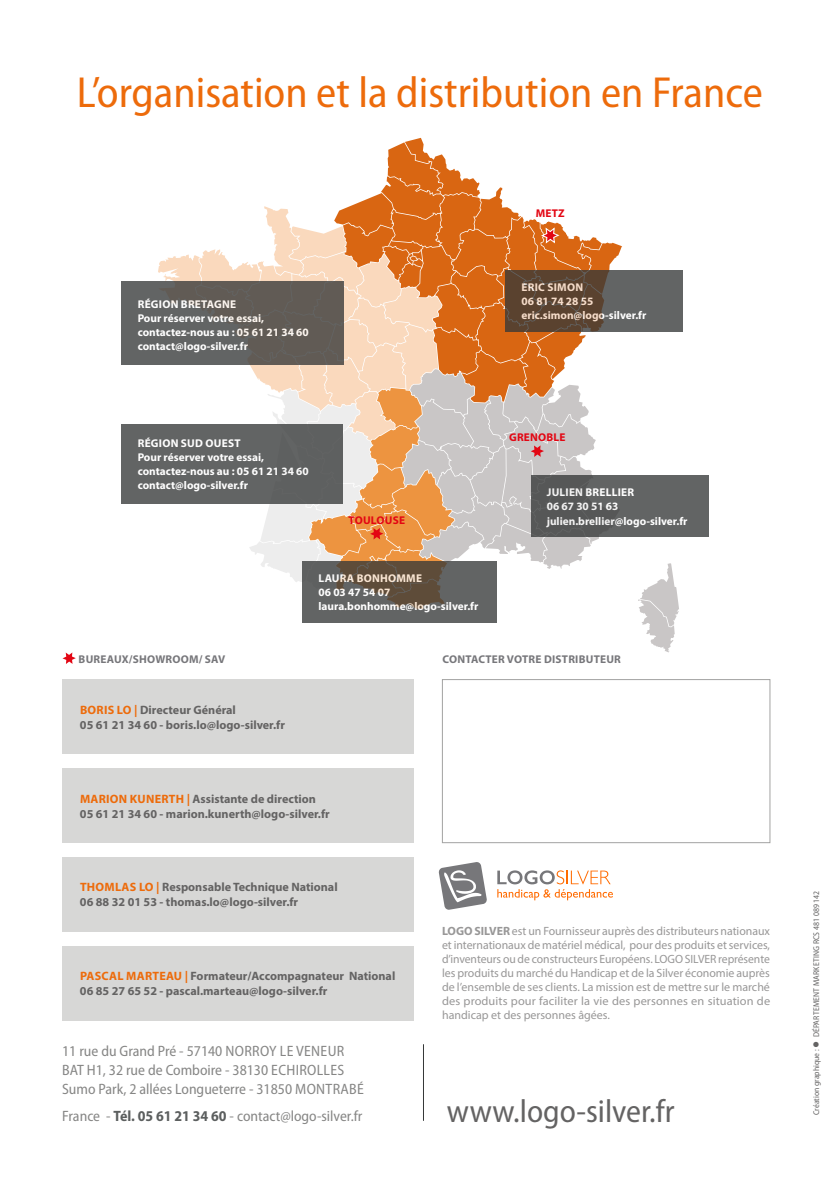
<style>
.page{position:relative;width:840px;height:1191px;background:#fff}
.page>*{position:absolute;margin:0;border:0;box-sizing:border-box;transform-origin:0 0}
.t1{font:semi-condensed 43.6px "Myriad Pro";color:#ed6b0b}
.t2{font:semi-condensed 32.4px "Myriad Pro";color:#646363}
.t3{font:semi-condensed 15px/19.2px "Myriad Pro";color:#868685}
.t4{font:700 12.2px/15.2px "Myriad Pro";color:#646363}
.t5{font:12px/14px "Myriad Pro";color:#989797;text-align:justify}
.t6{font:700 11.2px/14px "Myriad Pro";color:#fff}
.t7{font:700 11.2px "Myriad Pro";letter-spacing:.02em;color:#77777b}
.t8{font:700 11.2px/14px "Myriad Pro";letter-spacing:.02em;color:#fff}
.t9{font:700 11.2px "Myriad Pro";letter-spacing:.02em;color:#e30613}
.t10{font:semi-condensed 8.4px "Myriad Pro";color:#646363}
.s1{color:#ed6b0b}
.s2{font-weight:700;color:#5c5f5f}
.s3{font-weight:700}
.s4{font-size:25.8px}
</style>
<div class="page">
<hr style="left:423px;top:1044px;width:1px;height:76px;background:#363838">
<div style="left:63px;top:679px;width:351px;height:75px;background:#d7d7d6"></div>
<div style="left:441px;top:679px;width:329px;height:164px;border:1px solid #a3a3a2"></div>
<div style="left:63px;top:857px;width:351px;height:74px;background:#d7d7d6"></div>
<div style="left:63px;top:946px;width:351px;height:74px;background:#d7d7d6"></div>
<div style="left:63px;top:768px;width:351px;height:74px;background:#d7d7d6"></div>
<svg style="left:497px;top:870px;width:115px;height:30px"></svg>
<svg style="left:438px;top:862px;width:49px;height:48px"></svg>
<svg style="left:638px;top:563px;width:40px;height:89px"></svg>
<div style="left:505px;top:270px;width:178px;height:61px;background:#626464"></div>
<div style="left:122px;top:281px;width:222px;height:83px;background:#626464"></div>
<div style="left:122px;top:424px;width:221px;height:79px;background:#626464"></div>
<div style="left:302px;top:561px;width:194px;height:61px;background:#626464"></div>
<div style="left:530px;top:475px;width:178px;height:62px;background:#626464"></div>
<svg style="left:62px;top:652px;width:14px;height:12px"></svg>
<svg style="left:158px;top:138px;width:464px;height:471px"></svg>
<h1 class="t1" style="left:77px;top:69px;width:687px">L’organisation et la distribution en France</h1>
<p class="t6" style="left:138px;top:297px;width:172px">RÉGION BRETAGNE<br>Pour réserver votre essai, contactez-nous au : 05 61 21 34 60 contact@logo-silver.fr</p>
<p class="t9" style="left:535px;top:206px;width:30px">METZ</p>
<p class="t6" style="left:521px;top:280px;width:126px">ERIC SIMON<br>06 81 74 28 55 eric.simon@logo-silver.fr</p>
<p class="t6" style="left:138px;top:436px;width:172px">RÉGION SUD OUEST<br>Pour réserver votre essai, contactez-nous au : 05 61 21 34 60 contact@logo-silver.fr</p>
<p class="t9" style="left:509px;top:430px;width:58px">GRENOBLE</p>
<p class="t8" style="left:546px;top:485px;width:89px">JULIEN BRELLIER<br>06 67 30 51 63</p>
<p class="t9" style="left:348px;top:512px;width:58px">TOULOUSE</p>
<p class="t6" style="left:546px;top:513px;width:142px">julien.brellier@logo-silver.fr</p>
<p class="t6" style="left:318px;top:570px;width:161px">LAURA BONHOMME<br>06 03 47 54 07 laura.bonhomme@logo-silver.fr</p>
<p class="t7" style="left:79px;top:652px;width:148px">BUREAUX/SHOWROOM/ SAV</p>
<p class="t7" style="left:442px;top:652px;width:180px">CONTACTER VOTRE DISTRIBUTEUR</p>
<p class="t4" style="left:80px;top:701px;width:206px"><span class="s1">BORIS LO |</span> Directeur Général<br>05 61 21 34 60 - boris.lo@logo-silver.fr</p>
<p class="t4" style="left:80px;top:790px;width:251px"><span class="s1">MARION KUNERTH |</span> Assistante de direction<br>05 61 21 34 60 - marion.kunerth@logo-silver.fr</p>
<p class="t4" style="left:80px;top:879px;width:259px"><span class="s1">THOMLAS LO |</span> Responsable Technique National<br>06 88 32 01 53 - thomas.lo@logo-silver.fr</p>
<p class="t4" style="left:80px;top:968px;width:317px"><span class="s1">PASCAL MARTEAU |</span> Formateur/Accompagnateur National<br>06 85 27 65 52 - pascal.marteau@logo-silver.fr</p>
<p class="t3" style="left:62px;top:1041px;width:303px">11 rue du Grand Pré - 57140 NORROY LE VENEUR<br>BAT H1, 32 rue de Comboire - 38130 ECHIROLLES<br>Sumo Park, 2 allées Longueterre - 31850 MONTRABÉ</p>
<p class="t3" style="left:62px;top:1106px;width:301px">France - <span class="s2">Tél. 05 61 21 34 60</span> - contact@logo-silver.fr</p>
<p class="t5" style="left:442px;top:923px;width:329px"><span class="s3">LOGO SILVER</span> est un Fournisseur auprès des distributeurs nationaux et internationaux de matériel médical, pour des produits et services, d’inventeurs ou de constructeurs Européens. LOGO SILVER représente les produits du marché du Handicap et de la Silver économie auprès de l’ensemble de ses clients. La mission est de mettre sur le marché des produits pour faciliter la vie des personnes en situation de handicap et des personnes âgées.</p>
<h2 class="t2" style="left:446px;top:1093px;width:229px">www.logo-silver.fr</h2>
<p class="t10" style="left:811px;top:1115px;width:226px;rotate:-90deg">Création graphique : <span class="s4">•</span> DÉPARTEMENT MARKETING RCS 481 089 142</p>
</div>
